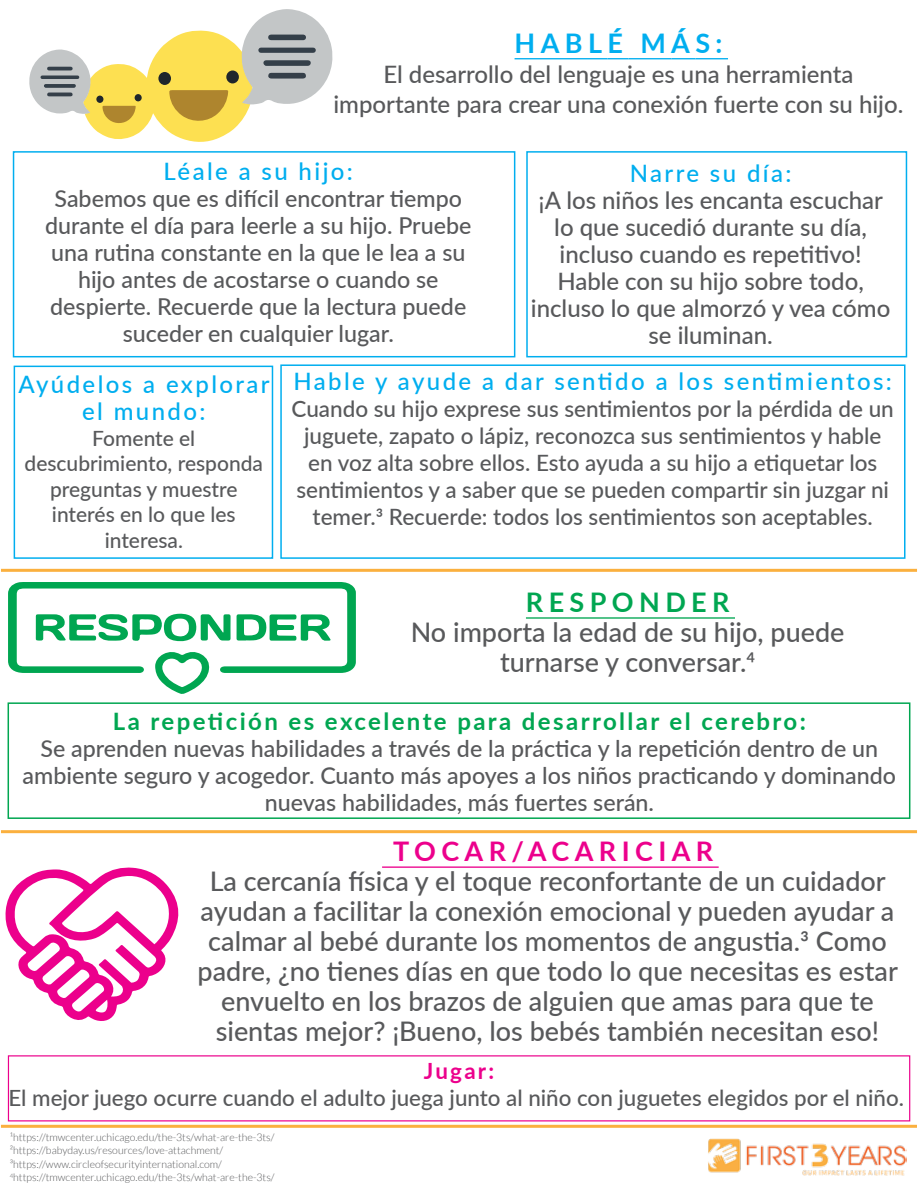
<style>
.page{position:relative;width:918px;height:1188px;background:#fff}
.page>*{position:absolute;margin:0;border:0;box-sizing:border-box;transform-origin:0 0}
.t1{font:500 27px/30px "Lato";color:#58595b;text-align:center}
.t2{font:700 27px "Lato";letter-spacing:.2em;color:#ec008c}
.t3{font:700 27px "Lato";letter-spacing:.2em;color:#00aeef}
.t4{font:700 27px "Lato";letter-spacing:.2em;color:#00a651}
.t5{font:500 24px/27px "Lato";color:#58595b;text-align:center}
.t6{font:500 24px/27px "Lato";letter-spacing:.1em;color:#00aeef;text-align:center}
.t7{font:700 24px "Lato";letter-spacing:.1em;color:#00a651}
.t8{font:500 23.25px/27px "Lato";color:#58595b;text-align:center}
.t9{font:500 22.5px/27px "Lato";color:#58595b;text-align:center}
.t10{font:500 22.35px "Lato";color:#58595b}
.t11{font:700 22.35px "Lato";letter-spacing:.1em;color:#ec008c}
.t12{font:500 21px/25.5px "Lato";color:#58595b;text-align:center}
.t13{font:300 10.5px/13.5px "Lato";color:#58595b}
</style>
<div class="page">
<svg style="left:5px;top:867px;width:174px;height:154px"></svg>
<hr style="left:515px;top:58px;width:93px;height:1px;background:#00aeef">
<svg style="left:608px;top:58px;width:20px;height:1px"></svg>
<hr style="left:628px;top:58px;width:43px;height:1px;background:#00aeef">
<svg style="left:671px;top:58px;width:24px;height:1px"></svg>
<hr style="left:695px;top:58px;width:33px;height:1px;background:#00aeef">
<div style="left:280px;top:364px;width:626px;height:195px;border:2px solid #00aeef"></div>
<div style="left:14px;top:366px;width:259px;height:193px;border:2px solid #00aeef"></div>
<img style="left:708px;top:1138px;width:198px;height:38px">
<hr style="left:526px;top:617px;width:209px;height:2px;background:#00a651">
<div style="left:8px;top:702px;width:902px;height:117px;border:2px solid #00a651"></div>
<div style="left:526px;top:151px;width:381px;height:206px;border:2px solid #00aeef"></div>
<div style="left:13px;top:151px;width:502px;height:206px;border:2px solid #00aeef"></div>
<hr style="left:382px;top:866px;width:337px;height:2px;background:#ec008c">
<hr style="left:1px;top:1125px;width:916px;height:3px;background:#fbb03e">
<hr style="left:1px;top:569px;width:916px;height:3px;background:#fbb03e">
<svg style="left:29px;top:9px;width:304px;height:133px"></svg>
<div style="left:135px;top:94px;width:7px;height:7px;background:#1f262c;border-radius:50%"></div>
<div style="left:96px;top:96px;width:7px;height:7px;background:#1f262c;border-radius:50%"></div>
<hr style="left:1px;top:830px;width:916px;height:3px;background:#fbb03e">
<svg style="left:8px;top:582px;width:348px;height:112px"></svg>
<p class="t3" style="left:515px;top:23px;width:210px">HABLÉ MÁS:</p>
<p class="t5" style="left:333px;top:58px;width:572px;line-height:30px">El desarrollo del lenguaje es una herramienta importante para crear una conexión fuerte con su hijo.</p>
<p class="t6" style="left:164px;top:157px;width:191px">Léale a su hijo:</p>
<p class="t8" style="left:45px;top:184px;width:428px">Sabemos que es difícil encontrar tiempo durante el día para leerle a su hijo. Pruebe una rutina constante en la que le lea a su hijo antes de acostarse o cuando se despierte. Recuerde que la lectura puede suceder en cualquier lugar.</p>
<p class="t6" style="left:630px;top:159px;width:163px">Narre su día:</p>
<p class="t5" style="left:531px;top:186px;width:361px">¡A los niños les encanta escuchar lo que sucedió durante su día, incluso cuando es repetitivo!<br>Hable con su hijo sobre todo, incluso lo que almorzó y vea cómo se iluminan.</p>
<p class="t6" style="left:18px;top:370px;width:253px">Ayúdelos a explorar el mundo:</p>
<p class="t12" style="left:25px;top:424px;width:240px">Fomente el descubrimiento, responda preguntas y muestre interés en lo que les interesa.</p>
<p class="t6" style="left:294px;top:367px;width:600px">Hable y ayude a dar sentido a los sentimientos:</p>
<p class="t9" style="left:292px;top:395px;width:604px">Cuando su hijo exprese sus sentimientos por la pérdida de un juguete, zapato o lápiz, reconozca sus sentimientos y hable en voz alta sobre ellos. Esto ayuda a su hijo a etiquetar los sentimientos y a saber que se pueden compartir sin juzgar ni temer.3 Recuerde: todos los sentimientos son aceptables.</p>
<p class="t4" style="left:526px;top:582px;width:205px">RESPONDER</p>
<p class="t1" style="left:411px;top:616px;width:435px">No importa la edad de su hijo, puede turnarse y conversar.4</p>
<p class="t7" style="left:113px;top:703px;width:694px">La repetición es excelente para desarrollar el cerebro:</p>
<p class="t8" style="left:23px;top:734px;width:875px">Se aprenden nuevas habilidades a través de la práctica y la repetición dentro de un ambiente seguro y acogedor. Cuanto más apoyes a los niños practicando y dominando nuevas habilidades, más fuertes serán.</p>
<p class="t2" style="left:393px;top:831px;width:321px">TOCAR/ACARICIAR</p>
<p class="t1" style="left:198px;top:865px;width:702px">La cercanía física y el toque reconfortante de un cuidador ayudan a facilitar la conexión emocional y pueden ayudar a calmar al bebé durante los momentos de angustia.3 Como padre, ¿no tienes días en que todo lo que necesitas es estar envuelto en los brazos de alguien que amas para que te sientas mejor? ¡Bueno, los bebés también necesitan eso!</p>
<p class="t11" style="left:424px;top:1054px;width:72px">Jugar:</p>
<p class="t10" style="left:8px;top:1081px;width:897px">El mejor juego ocurre cuando el adulto juega junto al niño con juguetes elegidos por el niño.</p>
<p class="t13" style="left:10px;top:1130px;width:266px">¹https://tmwcenter.uchicago.edu/the-3ts/what-are-the-3ts/ ²https://babyday.us/resources/love-attachment/ ³https://www.circleofsecurityinternational.com/ <sup>4</sup>https://tmwcenter.uchicago.edu/the-3ts/what-are-the-3ts/</p>
</div>
